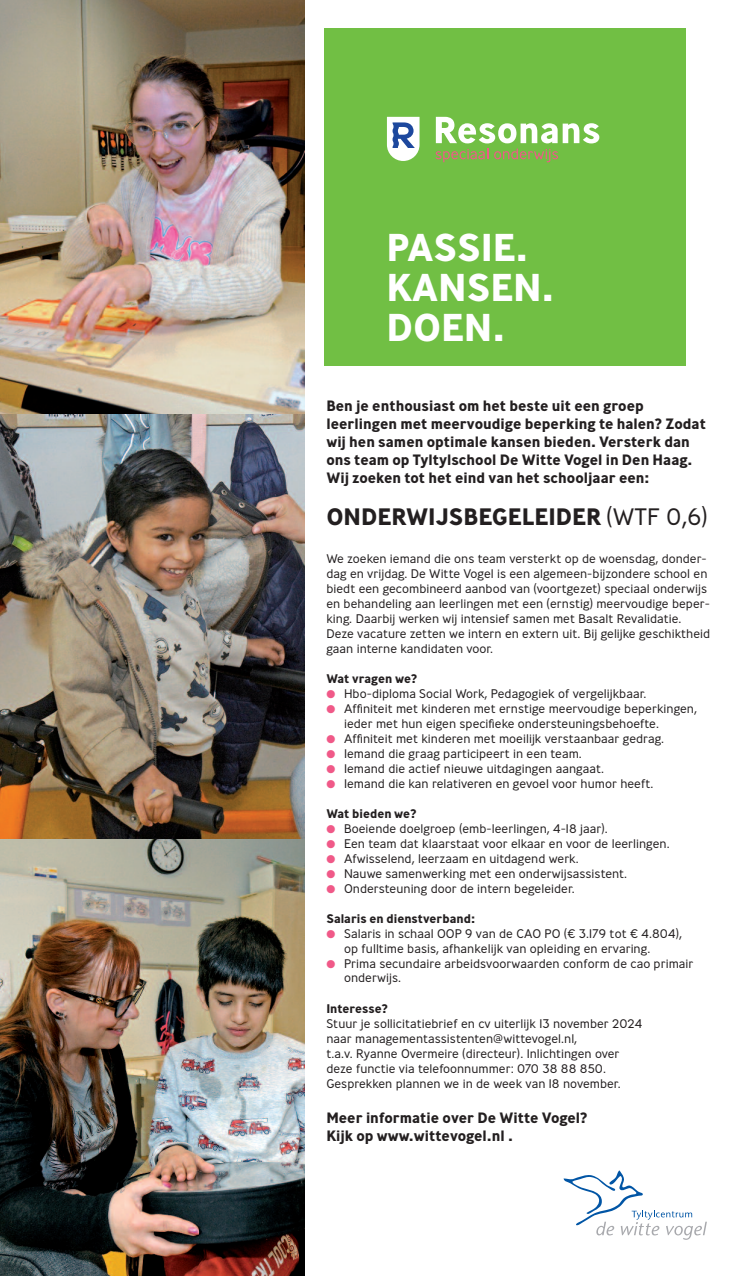
<style>
.page{position:relative;width:745px;height:1276px;background:#fff}
.page>*{position:absolute;margin:0;border:0;box-sizing:border-box;transform-origin:0 0}
.t1{font:700 38.75px/40px "Ministry";color:#fff}
.t2{font:700 23.75px "Ministry";color:#231f20}
.t3{font:700 15px/18px "Ministry";color:#231f20}
.t4{font:300 12.5px/15px "Ministry";color:#231f20}
.t5{font:700 12.5px "Ministry";color:#231f20}
.s1{font-weight:300}
.s2{color:#f05988}
</style>
<div class="page">
<div style="left:324px;top:28px;width:361px;height:338px;background:#71bf44"></div>
<svg style="left:435px;top:117px;width:164px;height:26px"></svg>
<svg style="left:435px;top:149px;width:53px;height:13px"></svg>
<svg style="left:494px;top:149px;width:63px;height:13px"></svg>
<svg style="left:386px;top:117px;width:33px;height:44px"></svg>
<svg style="left:563px;top:1170px;width:143px;height:69px"></svg>
<img style="left:0;top:0;width:304px;height:415px">
<img style="left:0;top:415px;width:304px;height:861px">
<h1 class="t1" style="left:386px;top:230px;width:169px">PASSIE.<br>KANSEN.<br>DOEN.</h1>
<p class="t3" style="left:326px;top:397px;width:381px">Ben je enthousiast om het beste uit een groep leerlingen met meervoudige beperking te halen? Zodat wij hen samen optimale kansen bieden. Versterk dan ons team op Tyltylschool De Witte Vogel in Den Haag.<br>Wij zoeken tot het eind van het schooljaar een:</p>
<h2 class="t2" style="left:326px;top:507px;width:383px">ONDERWIJSBEGELEIDER <span class="s1">(WTF 0,6)</span></h2>
<p class="t4" style="left:326px;top:552px;width:385px">We zoeken iemand die ons team versterkt op de woensdag, donder&shy;dag en vrijdag. De Witte Vogel is een algemeen-bijzondere school en biedt een gecombineerd aanbod van (voortgezet) speciaal onderwijs en behandeling aan leerlingen met een (ernstig) meervoudige beper&shy;king. Daarbij werken wij intensief samen met Basalt Revalidatie.<br>Deze vacature zetten we intern en extern uit. Bij gelijke geschiktheid gaan interne kandidaten voor.</p>
<p class="t5" style="left:326px;top:674px;width:92px">Wat vragen we?</p>
<p class="t4" style="left:326px;top:687px;width:321px"><span class="s2">●</span> Hbo-diploma Social Work, Pedagogiek of vergelijkbaar.</p>
<p class="t4" style="left:344px;top:702px;width:354px;text-indent:-18px"><span class="s2">●</span> Affiniteit met kinderen met ernstige meervoudige beperkingen, ieder met hun eigen specifieke ondersteuningsbehoefte.</p>
<p class="t4" style="left:326px;top:732px;width:339px"><span class="s2">●</span> Affiniteit met kinderen met moeilijk verstaanbaar gedrag.</p>
<p class="t4" style="left:326px;top:747px;width:257px"><span class="s2">●</span> Iemand die graag participeert in een team.</p>
<p class="t4" style="left:326px;top:762px;width:279px"><span class="s2">●</span> Iemand die actief nieuwe uitdagingen aangaat.</p>
<p class="t4" style="left:326px;top:777px;width:328px"><span class="s2">●</span> Iemand die kan relativeren en gevoel voor humor heeft.</p>
<p class="t5" style="left:326px;top:809px;width:91px">Wat bieden we?</p>
<p class="t4" style="left:326px;top:822px;width:283px"><span class="s2">●</span> Boeiende doelgroep (emb-leerlingen, 4-18 jaar).</p>
<p class="t4" style="left:326px;top:837px;width:344px"><span class="s2">●</span> Een team dat klaarstaat voor elkaar en voor de leerlingen.</p>
<p class="t4" style="left:326px;top:852px;width:254px"><span class="s2">●</span> Afwisselend, leerzaam en uitdagend werk.</p>
<p class="t4" style="left:326px;top:867px;width:302px"><span class="s2">●</span> Nauwe samenwerking met een onderwijsassistent.</p>
<p class="t4" style="left:326px;top:882px;width:250px"><span class="s2">●</span> Ondersteuning door de intern begeleider.</p>
<p class="t5" style="left:326px;top:914px;width:150px">Salaris en dienstverband:</p>
<p class="t4" style="left:344px;top:927px;width:339px;line-height:14.4px;text-indent:-18px"><span class="s2">●</span> Salaris in schaal OOP 9 van de CAO PO (€ 3.179 tot € 4.804), op fulltime basis, afhankelijk van opleiding en ervaring.</p>
<p class="t4" style="left:344px;top:957px;width:350px;line-height:14.4px;text-indent:-18px"><span class="s2">●</span> Prima secundaire arbeidsvoorwaarden conform de cao primair onderwijs.</p>
<p class="t5" style="left:326px;top:1004px;width:63px">Interesse?</p>
<p class="t4" style="left:326px;top:1017px;width:317px">Stuur je sollicitatiebrief en cv uiterlijk 13 november 2024 naar managementassistenten@wittevogel.nl,<br>t.a.v. Ryanne Overmeire (directeur). Inlichtingen over deze functie via telefoonnummer: 070 38 88 850.<br>Gesprekken plannen we in de week van 18 november.</p>
<p class="t3" style="left:326px;top:1110px;width:262px">Meer informatie over De Witte Vogel?<br>Kijk op www.wittevogel.nl .</p>
</div>
